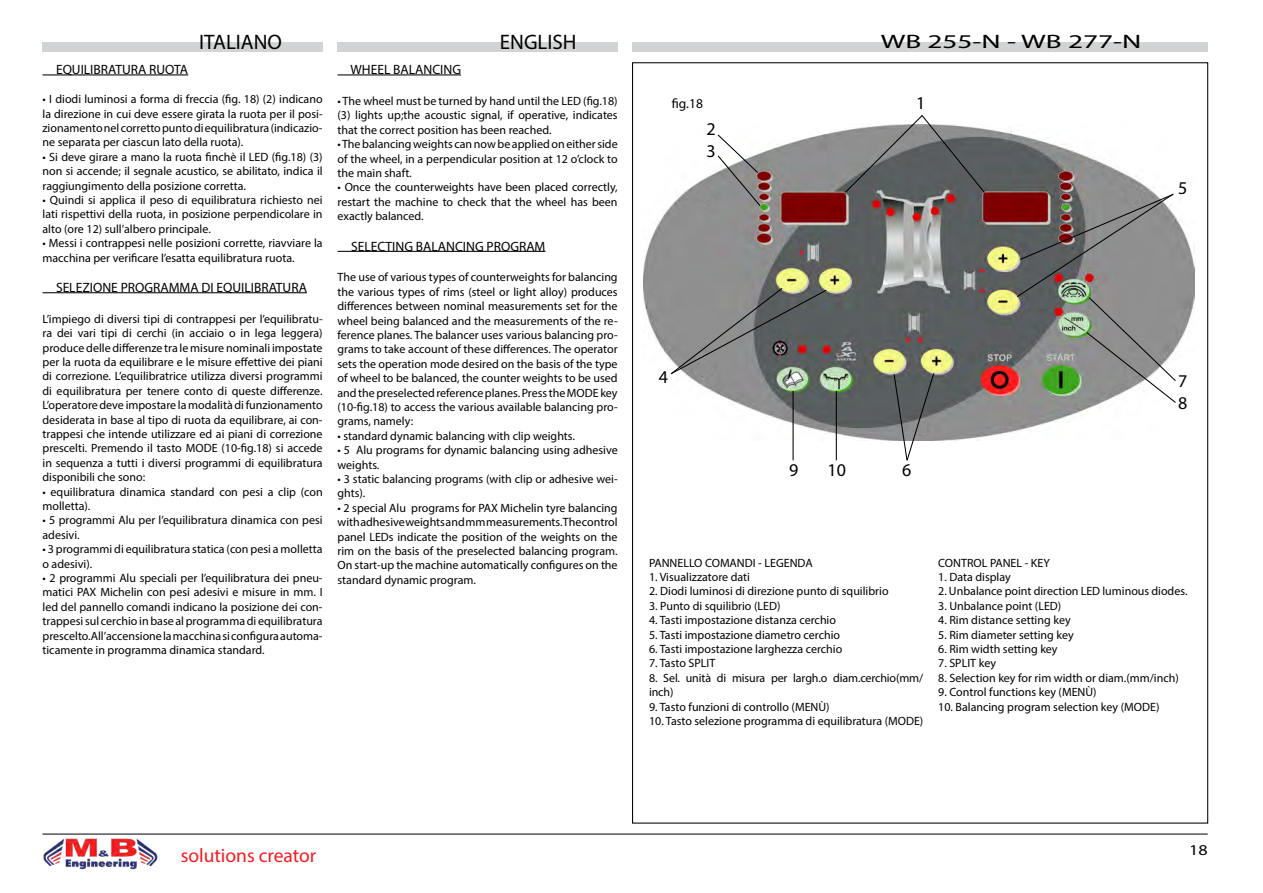
<style>
.page{position:relative;width:1263px;height:893px;background:#fff}
.page>*{position:absolute;margin:0;border:0;box-sizing:border-box;transform-origin:0 0}
.t1{font:21px "Myriad Pro";color:#000}
.t2{font:19.5px "Myriad Pro";color:#ed1e24}
.t3{font:19.5px "Myriad Pro";color:#000;scale:1.5 1}
.t4{font:18px/21.6px "Myriad Pro";color:#000}
.t5{font:15px "Myriad Pro";color:#000;scale:1.2 1}
.t6{font:13.5px "Myriad Pro";color:#000}
.t7{font:12px/14.4px "Myriad Pro";color:#000;text-align:justify}
</style>
<div class="page">
<img style="left:43px;top:838px;width:114px;height:32px">
<hr style="left:43px;top:834px;width:1165px;height:1px;background:#000">
<div style="left:632px;top:43px;width:576px;height:9px;background:#d1d3d4"></div>
<div style="left:43px;top:43px;width:280px;height:9px;background:#d1d3d4"></div>
<div style="left:338px;top:43px;width:280px;height:9px;background:#d1d3d4"></div>
<hr style="left:43px;top:74px;width:145px;height:1px;background:#000">
<hr style="left:43px;top:292px;width:264px;height:1px;background:#000">
<hr style="left:338px;top:74px;width:123px;height:1px;background:#000">
<hr style="left:338px;top:251px;width:207px;height:1px;background:#000">
<img style="left:644px;top:129px;width:551px;height:311px">
<div style="left:698px;top:187px;width:14px;height:14px;background:#8f8f8f;border-radius:50%"></div>
<div style="left:1126px;top:188px;width:14px;height:14px;background:#8f8f8f;border-radius:50%"></div>
<div style="left:698px;top:363px;width:14px;height:14px;background:#8f8f8f;border-radius:50%"></div>
<svg style="left:844px;top:115px;width:142px;height:79px;background:#808283"></svg>
<svg style="left:716px;top:133px;width:45px;height:74px"></svg>
<svg style="left:670px;top:287px;width:158px;height:88px;background:#787978"></svg>
<hr style="left:836px;top:391px;width:1px;height:69px;background:#000">
<hr style="left:792px;top:391px;width:2px;height:69px;background:#000">
<svg style="left:893px;top:372px;width:42px;height:89px"></svg>
<svg style="left:1016px;top:192px;width:161px;height:212px;background:#878681"></svg>
<h1 class="t1" style="left:199px;top:29px;width:84px">ITALIANO</h1>
<h1 class="t1" style="left:500px;top:29px;width:78px">ENGLISH</h1>
<h2 class="t3" style="left:881px;top:30px;width:175px">WB 255-N - WB 277-N</h2>
<p class="t6" style="left:56px;top:62px;width:134px">EQUILIBRATURA RUOTA</p>
<p class="t7" style="left:43px;top:92px;width:282px">• I diodi luminosi a forma di freccia (fig. 18) (2) indicano la direzione in cui deve essere girata la ruota per il posi&shy;zionamento nel corretto punto di equilibratura (indicazio&shy;ne separata per ciascun lato della ruota).</p>
<p class="t7" style="left:43px;top:149px;width:282px">• Si deve girare a mano la ruota finchè il LED (fig.18) (3) non si accende; il segnale acustico, se abilitato, indica il raggiungimento della posizione corretta.</p>
<p class="t7" style="left:43px;top:193px;width:282px">• Quindi si applica il peso di equilibratura richiesto nei lati rispettivi della ruota, in posizione perpendicolare in alto (ore 12) sull’albero principale.</p>
<p class="t7" style="left:43px;top:236px;width:282px">• Messi i contrappesi nelle posizioni corrette, riavviare la macchina per verificare l’esatta equilibratura ruota.</p>
<p class="t6" style="left:56px;top:279px;width:252px">SELEZIONE PROGRAMMA DI EQUILIBRATURA</p>
<p class="t7" style="left:43px;top:311px;width:282px">L’impiego di diversi tipi di contrappesi per l’equilibratu&shy;ra dei vari tipi di cerchi (in acciaio o in lega leggera) produce delle differenze tra le misure nominali impostate per la ruota da equilibrare e le misure effettive dei piani di correzione. L’equilibratrice utilizza diversi programmi di equilibratura per tenere conto di queste differenze.<br>L’operatore deve impostare la modalità di funzionamento desiderata in base al tipo di ruota da equilibrare, ai con&shy;trappesi che intende utilizzare ed ai piani di correzione prescelti. Premendo il tasto MODE (10-fig.18) si accede in sequenza a tutti i diversi programmi di equilibratura disponibili che sono:</p>
<p class="t7" style="left:43px;top:484px;width:282px">• equilibratura dinamica standard con pesi a clip (con molletta).</p>
<p class="t7" style="left:43px;top:513px;width:282px">• 5 programmi Alu per l’equilibratura dinamica con pesi adesivi.</p>
<p class="t7" style="left:43px;top:542px;width:282px">• 3 programmi di equilibratura statica (con pesi a molletta o adesivi).</p>
<p class="t7" style="left:43px;top:571px;width:282px">• 2 programmi Alu speciali per l’equilibratura dei pneu&shy;matici PAX Michelin con pesi adesivi e misure in mm. I led del pannello comandi indicano la posizione dei con&shy;trappesi sul cerchio in base al programma di equilibratura prescelto.All’accensione la macchina si configura automa&shy;ticamente in programma dinamica standard.</p>
<p class="t6" style="left:351px;top:62px;width:112px">WHEEL BALANCING</p>
<p class="t7" style="left:338px;top:94px;width:282px">• The wheel must be turned by hand until the LED (fig.18) (3) lights up;the acoustic signal, if operative, indicates that the correct position has been reached.</p>
<p class="t7" style="left:338px;top:137px;width:282px">• The balancing weights can now be applied on either side of the wheel, in a perpendicular position at 12 o’clock to the main shaft.</p>
<p class="t7" style="left:338px;top:180px;width:282px">• Once the counterweights have been placed correctly, restart the machine to check that the wheel has been exactly balanced.</p>
<p class="t6" style="left:351px;top:238px;width:196px">SELECTING BALANCING PROGRAM</p>
<p class="t7" style="left:338px;top:270px;width:282px">The use of various types of counterweights for balancing the various types of rims (steel or light alloy) produces differences between nominal measurements set for the wheel being balanced and the measurements of the re&shy;ference planes. The balancer uses various balancing pro&shy;grams to take account of these differences. The operator sets the operation mode desired on the basis of the type of wheel to be balanced, the counter weights to be used and the preselected reference planes. Press the MODE key (10-fig.18) to access the various available balancing pro&shy;grams, namely:</p>
<p class="t7" style="left:338px;top:428px;width:239px">• standard dynamic balancing with clip weights.</p>
<p class="t7" style="left:338px;top:443px;width:282px">• 5 Alu programs for dynamic balancing using adhesive weights.</p>
<p class="t7" style="left:338px;top:472px;width:282px">• 3 static balancing programs (with clip or adhesive wei&shy;ghts).</p>
<p class="t7" style="left:338px;top:500px;width:282px">• 2 special Alu programs for PAX Michelin tyre balancing with adhesive weights and mm measurements. The control panel LEDs indicate the position of the weights on the rim on the basis of the preselected balancing program.<br>On start-up the machine automatically configures on the standard dynamic program.</p>
<p class="t6" style="left:672px;top:95px;width:33px">fig.18</p>
<h3 class="t4" style="left:916px;top:92px;width:11px">1</h3>
<h3 class="t4" style="left:707px;top:118px;width:11px">2<br>3</h3>
<h3 class="t4" style="left:1178px;top:177px;width:11px">5</h3>
<h3 class="t4" style="left:659px;top:366px;width:11px">4</h3>
<h3 class="t4" style="left:789px;top:459px;width:11px">9</h3>
<h3 class="t4" style="left:902px;top:459px;width:11px">6</h3>
<h3 class="t4" style="left:828px;top:459px;width:20px">10</h3>
<h3 class="t4" style="left:1178px;top:370px;width:11px">7<br>8</h3>
<p class="t7" style="left:649px;top:555px;width:165px">PANNELLO COMANDI - LEGENDA</p>
<p class="t7" style="left:649px;top:569px;width:102px">1. Visualizzatore dati</p>
<p class="t7" style="left:649px;top:584px;width:241px">2. Diodi luminosi di direzione punto di squilibrio</p>
<p class="t7" style="left:649px;top:598px;width:133px">3. Punto di squilibrio (LED)</p>
<p class="t7" style="left:649px;top:613px;width:188px">4. Tasti impostazione distanza cerchio</p>
<p class="t7" style="left:649px;top:627px;width:193px">5. Tasti impostazione diametro cerchio</p>
<p class="t7" style="left:649px;top:641px;width:195px">6. Tasti impostazione larghezza cerchio</p>
<p class="t7" style="left:649px;top:656px;width:68px">7. Tasto SPLIT</p>
<p class="t7" style="left:649px;top:670px;width:276px">8. Sel. unità di misura per largh.o diam.cerchio(mm/ inch)</p>
<p class="t7" style="left:649px;top:699px;width:182px">9. Tasto funzioni di controllo (MENÙ)</p>
<p class="t7" style="left:649px;top:713px;width:276px">10. Tasto selezione programma di equilibratura (MODE)</p>
<p class="t7" style="left:938px;top:555px;width:113px">CONTROL PANEL - KEY</p>
<p class="t7" style="left:938px;top:569px;width:74px">1. Data display</p>
<p class="t7" style="left:938px;top:584px;width:251px">2. Unbalance point direction LED luminous diodes.</p>
<p class="t7" style="left:938px;top:598px;width:124px">3. Unbalance point (LED)</p>
<p class="t7" style="left:938px;top:613px;width:134px">4. Rim distance setting key</p>
<p class="t7" style="left:938px;top:627px;width:137px">5. Rim diameter setting key</p>
<p class="t7" style="left:938px;top:641px;width:121px">6. Rim width setting key</p>
<p class="t7" style="left:938px;top:656px;width:59px">7. SPLIT key</p>
<p class="t7" style="left:938px;top:670px;width:242px">8. Selection key for rim width or diam.(mm/inch)</p>
<p class="t7" style="left:938px;top:685px;width:160px">9. Control functions key (MENÙ)</p>
<p class="t7" style="left:938px;top:699px;width:223px">10. Balancing program selection key (MODE)</p>
<h2 class="t2" style="left:181px;top:843px;width:137px">solutions creator</h2>
<p class="t5" style="left:1189px;top:841px;width:17px">18</p>
</div>
